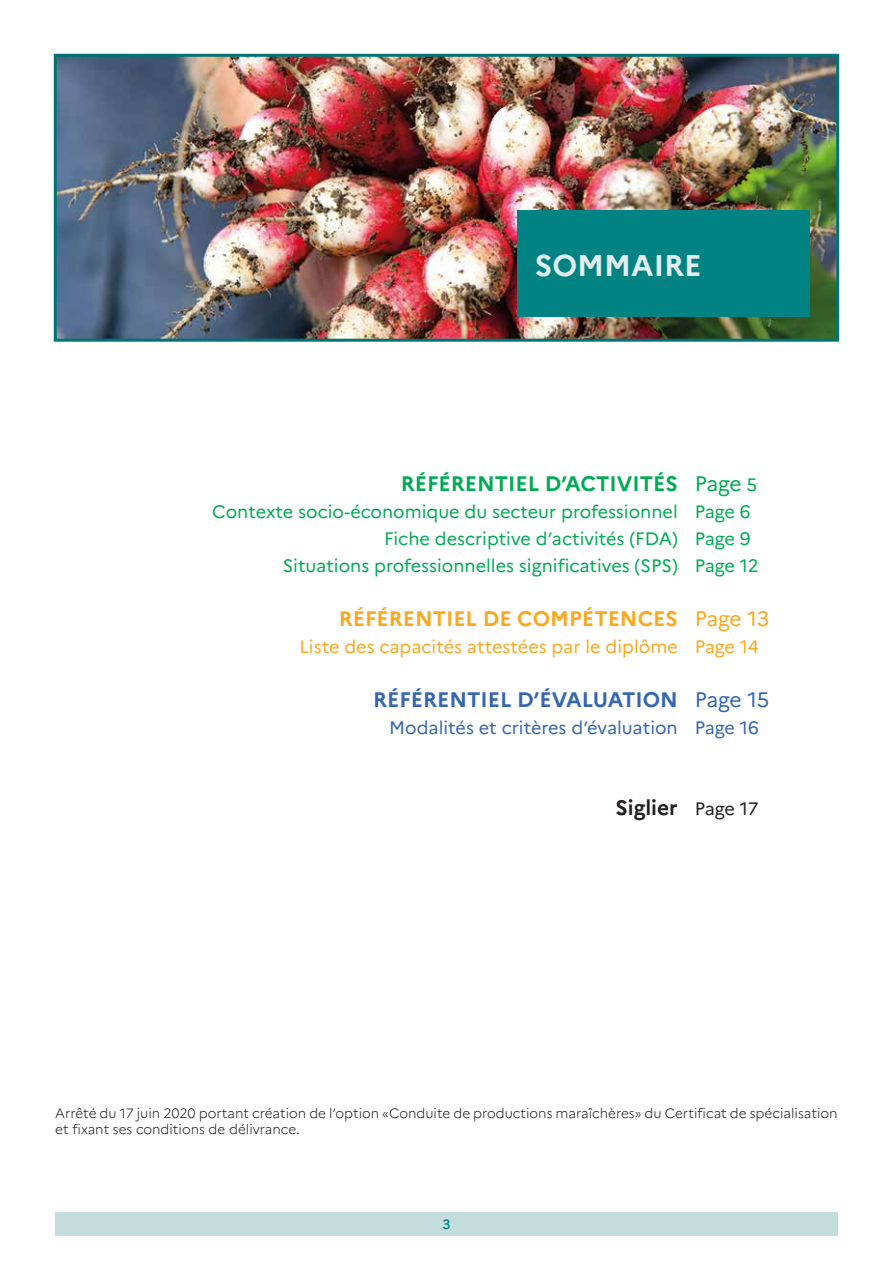
<style>
.page{position:relative;width:893px;height:1263px;background:#fff}
.page>*{position:absolute;margin:0;border:0;box-sizing:border-box;transform-origin:0 0}
.t1{font:700 30px "Marianne";color:#e1eeee}
.t2{font:700 21px "Marianne";color:#f9a820}
.t3{font:700 21px "Marianne";color:#3566b1}
.t4{font:700 21px "Marianne";color:#00ab54}
.t5{font:700 21px "Marianne";color:#231f20}
.t6{font:21px "Marianne";letter-spacing:-.02em;color:#f9a820}
.t7{font:21px "Marianne";letter-spacing:-.02em;color:#3566b1}
.t8{font:21px "Marianne";color:#00ab54}
.t9{font:18px "Marianne";color:#00ab54}
.t10{font:18px "Marianne";color:#f9a820}
.t11{font:18px "Marianne";color:#3566b1}
.t12{font:18px "Marianne";letter-spacing:-.02em;color:#231f20}
.t13{font:300 13.5px/16.2px "Marianne";color:#231f20}
.t14{font:500 13.5px "Marianne";color:#008382}
.s1{font-size:18px}
</style>
<div class="page">
<div style="left:55px;top:1212px;width:783px;height:24px;background:#c6ddde"></div>
<img style="left:58px;top:58px;width:777px;height:280px">
<div style="left:54px;top:54px;width:785px;height:288px;border:3px solid #007574"></div>
<div style="left:517px;top:210px;width:293px;height:107px;background:#008382"></div>
<p class="t1" style="left:535px;top:247px;width:168px">SOMMAIRE</p>
<p class="t4" style="left:401px;top:471px;width:278px">RÉFÉRENTIEL D’ACTIVITÉS</p>
<p class="t9" style="left:212px;top:501px;width:467px">Contexte socio-économique du secteur professionnel</p>
<p class="t9" style="left:384px;top:528px;width:295px">Fiche descriptive d’activités (FDA)</p>
<p class="t9" style="left:283px;top:555px;width:397px">Situations professionnelles significatives (SPS)</p>
<p class="t2" style="left:339px;top:606px;width:341px">RÉFÉRENTIEL DE COMPÉTENCES</p>
<p class="t10" style="left:299px;top:636px;width:380px">Liste des capacités attestées par le diplôme</p>
<p class="t3" style="left:373px;top:687px;width:306px">RÉFÉRENTIEL D’ÉVALUATION</p>
<p class="t11" style="left:389px;top:717px;width:290px">Modalités et critères d’évaluation</p>
<p class="t8" style="left:695px;top:471px;width:64px">Page <span class="s1">5</span></p>
<p class="t9" style="left:695px;top:501px;width:57px">Page 6</p>
<p class="t9" style="left:695px;top:528px;width:57px">Page 9</p>
<p class="t9" style="left:695px;top:555px;width:65px">Page 12</p>
<p class="t6" style="left:695px;top:606px;width:76px">Page 13</p>
<p class="t10" style="left:695px;top:636px;width:65px">Page 14</p>
<p class="t7" style="left:695px;top:687px;width:76px">Page 15</p>
<p class="t11" style="left:695px;top:717px;width:66px">Page 16</p>
<p class="t5" style="left:615px;top:795px;width:64px">Siglier</p>
<p class="t12" style="left:695px;top:798px;width:65px">Page 17</p>
<p class="t13" style="left:55px;top:1105px;width:784px">Arrêté du 17 juin 2020 portant création de l’option «Conduite de productions maraîchères» du Certificat de spécialisation et fixant ses conditions de délivrance.</p>
<p class="t14" style="left:442px;top:1216px;width:10px">3</p>
</div>
